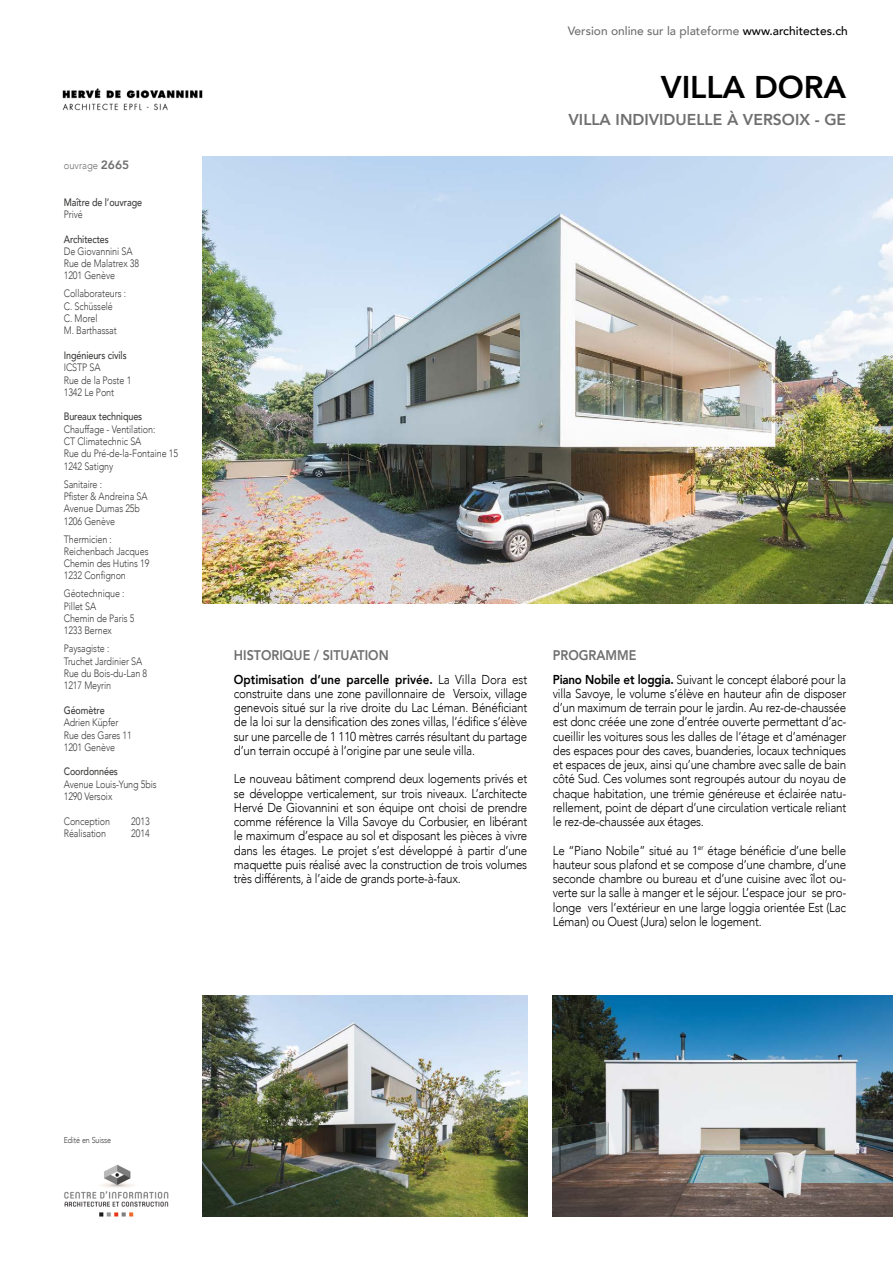
<style>
.page{position:relative;width:893px;height:1263px;background:#fff}
.page>*{position:absolute;margin:0;border:0;box-sizing:border-box;transform-origin:0 0}
.t1{font:800 31.35px "Avenir";letter-spacing:-.005em;color:#000}
.t2{font:800 15.75px "Avenir";color:#706f6f}
.t3{font:800 13.95px "Avenir";color:#706f6f;scale:.9 1}
.t4{font:300 12.9px/14.2px "Avenir";letter-spacing:-.02em;color:#000;text-align:justify;scale:.9 1}
.t5{font:500 12px "Avenir";color:#706f6f}
.t6{font:300 10.65px/12.3px "Avenir";letter-spacing:-.01em;color:#3c3c3b;scale:.84 1}
.t7{font:500 10.65px "Avenir";letter-spacing:-.01em;color:#3c3c3b;scale:.84 1}
.t8{font:300 10.5px "Avenir";color:#706f6f;scale:.9 1}
.t9{font:300 8.55px "Avenir";letter-spacing:-.01em;color:#3c3c3b;scale:.84 1}
.s1{font-weight:800;font-size:12px}
.s2{color:#000}
.s3{font-weight:800}
</style>
<div class="page">
<img style="left:202px;top:157px;width:691px;height:446px">
<img style="left:62px;top:88px;width:141px;height:23px">
<img style="left:202px;top:995px;width:325px;height:221px">
<img style="left:553px;top:995px;width:340px;height:221px">
<img style="left:64px;top:1164px;width:105px;height:53px">
<p class="t8" style="left:64px;top:161px;width:74px">ouvrage <span class="s1">2665</span></p>
<p class="t7" style="left:64px;top:197px;width:95px">Maître de l’ouvrage</p>
<p class="t6" style="left:64px;top:209px;width:24px">Privé</p>
<p class="t7" style="left:64px;top:234px;width:55px">Architectes</p>
<p class="t6" style="left:64px;top:246px;width:91px">De Giovannini SA<br>Rue de Malatrex 38<br>1201 Genève</p>
<p class="t6" style="left:64px;top:288px;width:76px">Collaborateurs :<br>C. Schüsselé<br>C. Morel<br>M. Barthassat</p>
<p class="t7" style="left:64px;top:351px;width:76px">Ingénieurs civils</p>
<p class="t6" style="left:64px;top:362px;width:82px">ICSTP SA<br>Rue de la Poste 1<br>1342 Le Pont</p>
<p class="t7" style="left:64px;top:412px;width:95px">Bureaux techniques</p>
<p class="t6" style="left:64px;top:423px;width:138px">Chauffage - Ventilation:<br>CT Climatechnic SA<br>Rue du Pré-de-la-Fontaine 15<br>1242 Satigny</p>
<p class="t6" style="left:64px;top:479px;width:101px">Sanitaire :<br>Pfister &amp; Andreina SA<br>Avenue Dumas 25b<br>1206 Genève</p>
<p class="t6" style="left:64px;top:533px;width:104px">Thermicien :<br>Reichenbach Jacques<br>Chemin des Hutins 19<br>1232 Confignon</p>
<p class="t6" style="left:64px;top:588px;width:86px">Géotechnique :<br>Pillet SA<br>Chemin de Paris 5<br>1233 Bernex</p>
<p class="t6" style="left:64px;top:643px;width:101px">Paysagiste :<br>Truchet Jardinier SA<br>Rue du Bois-du-Lan 8<br>1217 Meyrin</p>
<p class="t7" style="left:64px;top:706px;width:50px">Géomètre</p>
<p class="t6" style="left:64px;top:716px;width:83px">Adrien Küpfer<br>Rue des Gares 11<br>1201 Genève</p>
<p class="t7" style="left:64px;top:767px;width:66px">Coordonnées</p>
<p class="t6" style="left:64px;top:778px;width:112px">Avenue Louis-Yung 5bis<br>1290 Versoix</p>
<p class="t6" style="left:64px;top:816px;width:57px">Conception</p>
<p class="t6" style="left:131px;top:816px;width:23px">2013</p>
<p class="t6" style="left:64px;top:828px;width:52px">Réalisation</p>
<p class="t6" style="left:131px;top:828px;width:23px">2014</p>
<p class="t5" style="left:568px;top:26px;width:282px">Version online sur la plateforme <span class="s2">www.architectes.ch</span></p>
<h1 class="t1" style="left:661px;top:70px;width:187px">VILLA DORA</h1>
<p class="t2" style="left:568px;top:111px;width:279px">VILLA INDIVIDUELLE À VERSOIX - GE</p>
<p class="t3" style="left:234px;top:647px;width:174px">HISTORIQUE / SITUATION</p>
<p class="t4" style="left:234px;top:673px;width:327px"><span class="s3">Optimisation d’une parcelle privée.</span> La Villa Dora est construite dans une zone pavillonnaire de Versoix, village genevois situé sur la rive droite du Lac Léman. Bénéficiant de la loi sur la densification des zones villas, l’édifice s’élève sur une parcelle de 1 110 mètres carrés résultant du partage d’un terrain occupé à l’origine par une seule villa.</p>
<p class="t4" style="left:234px;top:773px;width:327px">Le nouveau bâtiment comprend deux logements privés et se développe verticalement, sur trois niveaux. L’architecte Hervé De Giovannini et son équipe ont choisi de prendre comme référence la Villa Savoye du Corbusier, en libérant le maximum d’espace au sol et disposant les pièces à vivre dans les étages. Le projet s’est développé à partir d’une maquette puis réalisé avec la construction de trois volumes très différents, à l’aide de grands porte-à-faux.</p>
<p class="t3" style="left:553px;top:647px;width:95px">PROGRAMME</p>
<p class="t4" style="left:553px;top:673px;width:327px"><span class="s3">Piano Nobile et loggia.</span> Suivant le concept élaboré pour la villa Savoye, le volume s’élève en hauteur afin de disposer d’un maximum de terrain pour le jardin. Au rez-de-chaussée est donc créée une zone d’entrée ouverte permettant d’ac&shy;cueillir les voitures sous les dalles de l’étage et d’aménager des espaces pour des caves, buanderies, locaux techniques et espaces de jeux, ainsi qu’une chambre avec salle de bain côté Sud. Ces volumes sont regroupés autour du noyau de chaque habitation, une trémie généreuse et éclairée natu&shy;rellement, point de départ d’une circulation verticale reliant le rez-de-chaussée aux étages.</p>
<p class="t4" style="left:553px;top:844px;width:327px">Le “Piano Nobile” situé au 1<sup>er</sup> étage bénéficie d’une belle hauteur sous plafond et se compose d’une chambre, d’une seconde chambre ou bureau et d’une cuisine avec îlot ou&shy;verte sur la salle à manger et le séjour. L’espace jour se pro&shy;longe vers l’extérieur en une large loggia orientée Est (Lac Léman) ou Ouest (Jura) selon le logement.</p>
<p class="t9" style="left:64px;top:1136px;width:58px">Edité en Suisse</p>
</div>
